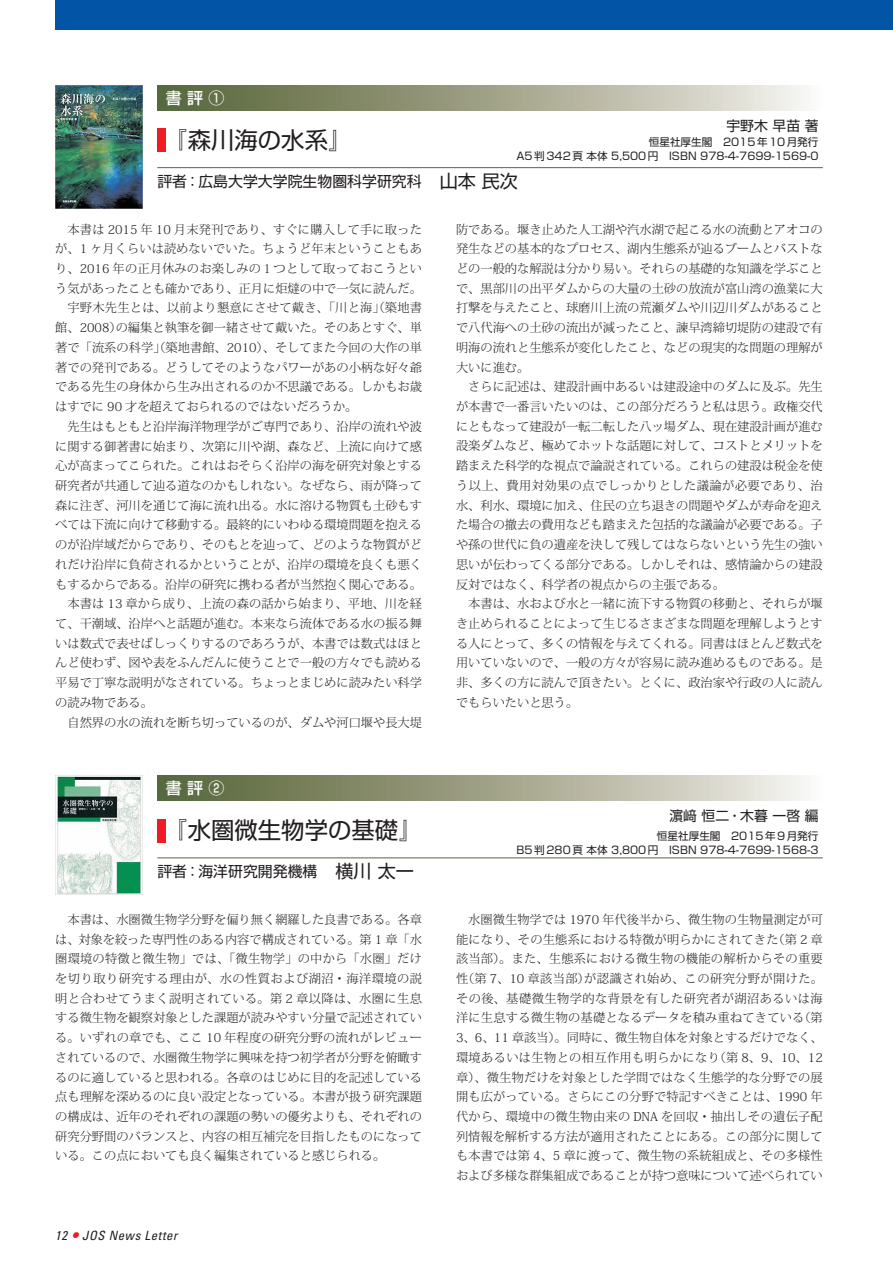
<style>
.page{position:relative;width:893px;height:1263px;background:#fff}
.page>*{position:absolute;margin:0;border:0;box-sizing:border-box;transform-origin:0 0}
.t1{font:23.4px "Shin Go Pro";color:#231f20}
.t2{font:500 15.9px "Shin Go Pro";color:#fff}
.t3{font:14.85px "Shin Go Pro";color:#231f20}
.t4{font:13.8px "Shin Go Pro";color:#231f20}
.t5{font:italic condensed 12.75px "Univers";letter-spacing:.05em;color:#231f20}
.t6{font:300 12.15px/19.6px "Koz Min Pro";color:#231f20;text-align:justify}
.t7{font:300 12.15px "Koz Min Pro";letter-spacing:.02em;color:#231f20}
.t8{font:10.65px/13.8px "Shin Go Pro";color:#231f20;text-align:right}
.s1{font-size:18px}
.s2{font-size:19.2px;color:#ee1d23}
</style>
<div class="page">
<div style="left:55px;top:0;width:838px;height:30px;background:#0154a6"></div>
<hr style="left:157px;top:167px;width:666px;height:1px;background:#54693f">
<div style="left:157px;top:129px;width:9px;height:23px;background:#ee1d23"></div>
<hr style="left:157px;top:857px;width:666px;height:1px;background:#54693f">
<div style="left:157px;top:819px;width:9px;height:23px;background:#ee1d23"></div>
<svg style="left:157px;top:85px;width:648px;height:26px;background:#a0a48a"></svg>
<svg style="left:157px;top:775px;width:648px;height:26px;background:#a0a48a"></svg>
<img style="left:55px;top:85px;width:87px;height:123px">
<img style="left:55px;top:775px;width:87px;height:119px">
<h2 class="t2" style="left:166px;top:85px;width:81px">書 評 ① 　</h2>
<p class="t4" style="left:726px;top:115px;width:94px">宇野木 早苗 著</p>
<p class="t8" style="left:517px;top:134px;width:303px">恒星社厚生閣　2015年10月発行<br>A5判342頁 本体 5,500円　ISBN 978-4-7699-1569-0</p>
<h1 class="t1" style="left:163px;top:121px;width:190px">『森川海の水系』</h1>
<p class="t3" style="left:157px;top:169px;width:362px">評者：広島大学大学院生物圏科学研究科<span class="s1">　山本 民次</span></p>
<p class="t6" style="left:68px;top:219px;width:356px">本書は 2015 年 10 月末発刊であり、すぐに購入して手に取った</p>
<p class="t6" style="left:55px;top:239px;width:368px">が、1 ヶ月くらいは読めないでいた。ちょうど年末ということもあ</p>
<p class="t6" style="left:55px;top:258px;width:368px">り、2016 年の正月休みのお楽しみの１つとして取っておこうとい</p>
<p class="t6" style="left:55px;top:278px;width:368px">う気があったことも確かであり、正月に炬燵の中で一気に読んだ。</p>
<p class="t7" style="left:68px;top:299px;width:356px">宇野木先生とは、以前より懇意にさせて戴き、「川と海」（築地書</p>
<p class="t6" style="left:55px;top:317px;width:368px">館、2008）の編集と執筆を御一緒させて戴いた。そのあとすぐ、単</p>
<p class="t6" style="left:55px;top:337px;width:368px">著で「流系の科学」（築地書館、2010）、そしてまた今回の大作の単</p>
<p class="t6" style="left:55px;top:357px;width:368px">著での発刊である。どうしてそのようなパワーがあの小柄な好々爺</p>
<p class="t6" style="left:55px;top:377px;width:368px">である先生の身体から生み出されるのか不思議である。しかもお歳</p>
<p class="t6" style="left:55px;top:396px;width:304px">はすでに 90 才を超えておられるのではないだろうか。</p>
<p class="t6" style="left:68px;top:416px;width:356px">先生はもともと沿岸海洋物理学がご専門であり、沿岸の流れや波</p>
<p class="t6" style="left:55px;top:436px;width:368px">に関する御著書に始まり、次第に川や湖、森など、上流に向けて感</p>
<p class="t6" style="left:55px;top:456px;width:368px">心が高まってこられた。これはおそらく沿岸の海を研究対象とする</p>
<p class="t6" style="left:55px;top:475px;width:368px">研究者が共通して辿る道なのかもしれない。なぜなら、雨が降って</p>
<p class="t6" style="left:55px;top:495px;width:368px">森に注ぎ、河川を通じて海に流れ出る。水に溶ける物質も土砂もす</p>
<p class="t6" style="left:55px;top:515px;width:368px">べては下流に向けて移動する。最終的にいわゆる環境問題を抱える</p>
<p class="t6" style="left:55px;top:534px;width:368px">のが沿岸域だからであり、そのもとを辿って、どのような物質がど</p>
<p class="t6" style="left:55px;top:554px;width:368px">れだけ沿岸に負荷されるかということが、沿岸の環境を良くも悪く</p>
<p class="t6" style="left:55px;top:574px;width:368px">もするからである。沿岸の研究に携わる者が当然抱く関心である。</p>
<p class="t6" style="left:68px;top:594px;width:356px">本書は 13 章から成り、上流の森の話から始まり、平地、川を経</p>
<p class="t6" style="left:55px;top:613px;width:368px">て、干潮域、沿岸へと話題が進む。本来なら流体である水の振る舞</p>
<p class="t6" style="left:55px;top:633px;width:368px">いは数式で表せばしっくりするのであろうが、本書では数式はほと</p>
<p class="t6" style="left:55px;top:653px;width:368px">んど使わず、図や表をふんだんに使うことで一般の方々でも読める</p>
<p class="t6" style="left:55px;top:672px;width:368px">平易で丁寧な説明がなされている。ちょっとまじめに読みたい科学</p>
<p class="t6" style="left:55px;top:692px;width:99px">の読み物である。</p>
<p class="t6" style="left:68px;top:712px;width:356px">自然界の水の流れを断ち切っているのが、ダムや河口堰や長大堤</p>
<h2 class="t2" style="left:166px;top:775px;width:81px">書 評 ② 　</h2>
<h1 class="t1" style="left:163px;top:811px;width:261px">『水圏微生物学の基礎』</h1>
<p class="t3" style="left:157px;top:859px;width:258px">評者：海洋研究開発機構<span class="s1">　横川 太一</span></p>
<p class="t6" style="left:55px;top:909px;width:368px;text-indent:12px">本書は、水圏微生物学分野を偏り無く網羅した良書である。各章は、対象を絞った専門性のある内容で構成されている。第 1 章「水圏環境の特徴と微生物」では、「微生物学」の中から「水圏」だけを切り取り研究する理由が、水の性質および湖沼・海洋環境の説明と合わせてうまく説明されている。第 2 章以降は、水圏に生息する微生物を観察対象とした課題が読みやすい分量で記述されている。いずれの章でも、ここ 10 年程度の研究分野の流れがレビューされているので、水圏微生物学に興味を持つ初学者が分野を俯瞰するのに適していると思われる。各章のはじめに目的を記述している点も理解を深めるのに良い設定となっている。本書が扱う研究課題の構成は、近年のそれぞれの課題の勢いの優劣よりも、それぞれの研究分野間のバランスと、内容の相互補完を目指したものになっている。この点においても良く編集されていると感じられる。</p>
<p class="t5" style="left:55px;top:1227px;width:124px">12 <span class="s2">•</span> JOS News Letter</p>
<p class="t6" style="left:456px;top:219px;width:368px">防である。堰き止めた人工湖や汽水湖で起こる水の流動とアオコの発生などの基本的なプロセス、湖内生態系が辿るブームとバストなどの一般的な解説は分かり易い。それらの基礎的な知識を学ぶことで、黒部川の出平ダムからの大量の土砂の放流が富山湾の漁業に大打撃を与えたこと、球磨川上流の荒瀬ダムや川辺川ダムがあることで八代海への土砂の流出が減ったこと、諫早湾締切堤防の建設で有明海の流れと生態系が変化したこと、などの現実的な問題の理解が大いに進む。</p>
<p class="t6" style="left:456px;top:377px;width:368px;text-indent:12px">さらに記述は、建設計画中あるいは建設途中のダムに及ぶ。先生が本書で一番言いたいのは、この部分だろうと私は思う。政権交代にともなって建設が一転二転した八ッ場ダム、現在建設計画が進む設楽ダムなど、極めてホットな話題に対して、コストとメリットを踏まえた科学的な視点で論説されている。これらの建設は税金を使う以上、費用対効果の点でしっかりとした議論が必要であり、治水、利水、環境に加え、住民の立ち退きの問題やダムが寿命を迎えた場合の撤去の費用なども踏まえた包括的な議論が必要である。子や孫の世代に負の遺産を決して残してはならないという先生の強い思いが伝わってくる部分である。しかしそれは、感情論からの建設反対ではなく、科学者の視点からの主張である。</p>
<p class="t6" style="left:456px;top:594px;width:368px;text-indent:12px">本書は、水および水と一緒に流下する物質の移動と、それらが堰き止められることによって生じるさまざまな問題を理解しようとする人にとって、多くの情報を与えてくれる。同書はほとんど数式を用いていないので、一般の方々が容易に読み進めるものである。是非、多くの方に読んで頂きたい。とくに、政治家や行政の人に読んでもらいたいと思う。</p>
<p class="t4" style="left:669px;top:805px;width:151px">濵﨑 恒二・木暮 一啓 編</p>
<p class="t8" style="left:517px;top:828px;width:303px">恒星社厚生閣　2015年9月発行<br>B5判280頁 本体 3,800円　ISBN 978-4-7699-1568-3</p>
<p class="t6" style="left:456px;top:909px;width:368px;text-indent:12px">水圏微生物学では 1970 年代後半から、微生物の生物量測定が可能になり、その生態系における特徴が明らかにされてきた（第 2 章該当部）。また、生態系における微生物の機能の解析からその重要性（第 7、10 章該当部）が認識され始め、この研究分野が開けた。その後、基礎微生物学的な背景を有した研究者が湖沼あるいは海洋に生息する微生物の基礎となるデータを積み重ねてきている（第3、6、11 章該当）。同時に、微生物自体を対象とするだけでなく、環境あるいは生物との相互作用も明らかになり（第 8、9、10、12章）、微生物だけを対象とした学問ではなく生態学的な分野での展開も広がっている。さらにこの分野で特記すべきことは、1990 年代から、環境中の微生物由来の DNA を回収・抽出しその遺伝子配列情報を解析する方法が適用されたことにある。この部分に関しても本書では第 4、5 章に渡って、微生物の系統組成と、その多様性および多様な群集組成であることが持つ意味について述べられてい</p>
</div>
